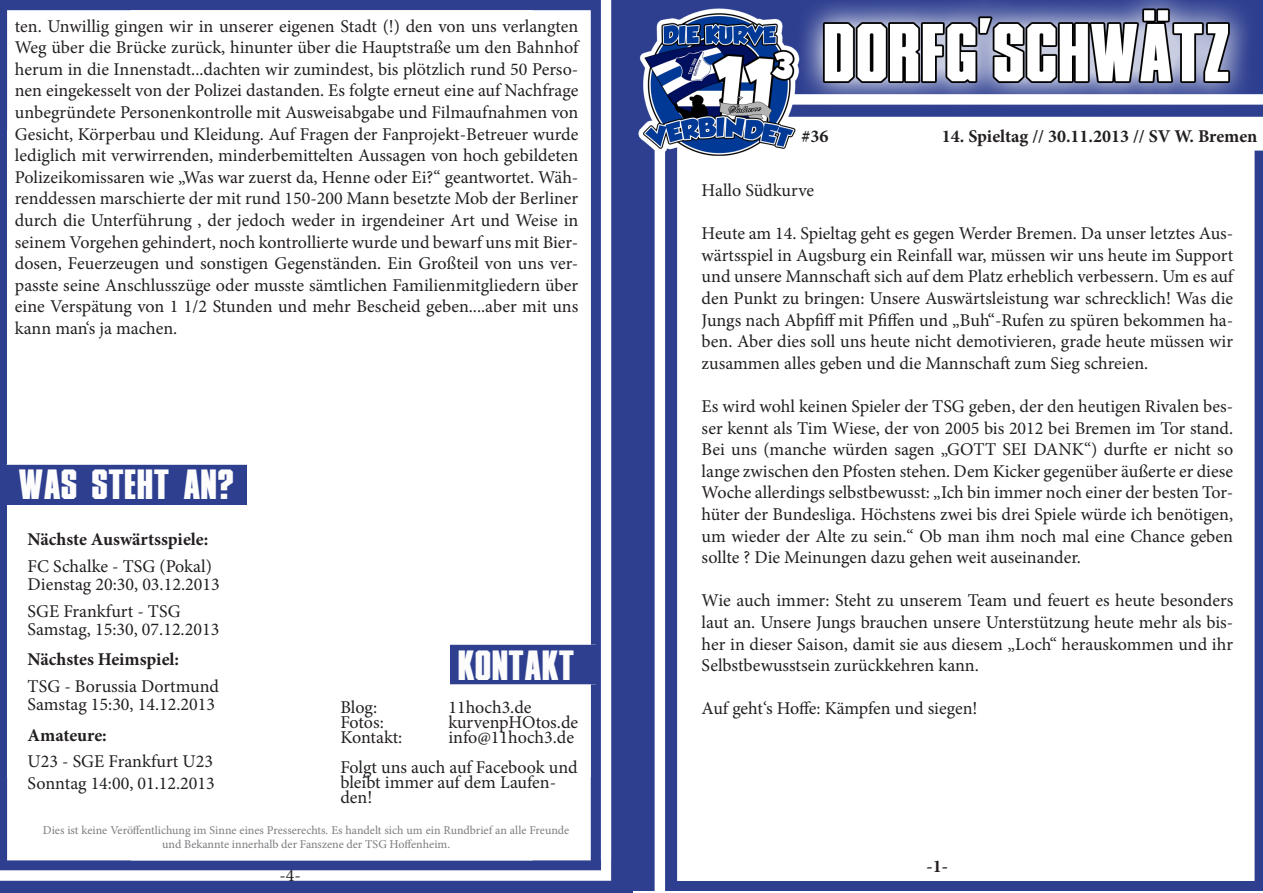
<style>
.page{position:relative;width:1263px;height:893px;background:#fff}
.page>*{position:absolute;margin:0;border:0;box-sizing:border-box;transform-origin:0 0}
.t1{font:42px "XXIIDONT MESS WITH VIKINGS HARDCORE";color:#fdfdfd}
.t2{font:42px "XXIIDONT MESS WITH VIKINGS HARDCORE";color:#fcfcfc}
.t3{font:18px/21.6px "Minion Pro";color:#231f20;text-align:justify}
.t4{font:700 18px "Minion Pro";color:#231f20}
.t5{font:12px/14.4px "Minion Pro";color:#7a7c7f;text-align:center}
</style>
<div class="page">
<img style="left:634px;top:0;width:629px;height:891px">
<img style="left:0;top:0;width:633px;height:893px">
<img style="left:451px;top:644px;width:144px;height:47px">
<img style="left:7px;top:464px;width:240px;height:45px">
<p class="t3" style="left:15px;top:15px;width:565px">ten. Unwillig gingen wir in unserer eigenen Stadt (!) den von uns verlangten Weg über die Brücke zurück, hinunter über die Hauptstraße um den Bahnhof herum in die Innenstadt...dachten wir zumindest, bis plötzlich rund 50 Perso&shy;nen eingekesselt von der Polizei dastanden. Es folgte erneut eine auf Nachfrage unbegründete Personenkontrolle mit Ausweisabgabe und Filmaufnahmen von Gesicht, Körperbau und Kleidung. Auf Fragen der Fanprojekt-Betreuer wurde lediglich mit verwirrenden, minderbemittelten Aussagen von hoch gebildeten Polizeikomissaren wie „Was war zuerst da, Henne oder Ei?“ geantwortet. Wäh&shy;renddessen marschierte der mit rund 150-200 Mann besetzte Mob der Berliner durch die Unterführung , der jedoch weder in irgendeiner Art und Weise in seinem Vorgehen gehindert, noch kontrollierte wurde und bewarf uns mit Bier&shy;dosen, Feuerzeugen und sonstigen Gegenständen. Ein Großteil von uns ver&shy;passte seine Anschlusszüge oder musste sämtlichen Familienmitgliedern über eine Verspätung von 1 1/2 Stunden und mehr Bescheid geben....aber mit uns kann man‘s ja machen.</p>
<p class="t1" style="left:20px;top:463px;width:217px">WAS STEHT AN?</p>
<p class="t4" style="left:28px;top:526px;width:182px">Nächste Auswärtsspiele:</p>
<p class="t3" style="left:28px;top:555px;width:186px">FC Schalke - TSG (Pokal)</p>
<p class="t3" style="left:28px;top:573px;width:194px">Dienstag 20:30, 03.12.2013</p>
<p class="t3" style="left:28px;top:600px;width:154px">SGE Frankfurt - TSG</p>
<p class="t3" style="left:28px;top:618px;width:193px">Samstag, 15:30, 07.12.2013</p>
<p class="t4" style="left:28px;top:647px;width:153px">Nächstes Heimspiel:</p>
<p class="t3" style="left:28px;top:676px;width:193px">TSG - Borussia Dortmund</p>
<p class="t3" style="left:28px;top:694px;width:189px">Samstag 15:30, 14.12.2013</p>
<p class="t4" style="left:28px;top:722px;width:81px">Amateure:</p>
<p class="t3" style="left:28px;top:750px;width:187px">U23 - SGE Frankfurt U23</p>
<p class="t3" style="left:28px;top:772px;width:189px">Sonntag 14:00, 01.12.2013</p>
<p class="t2" style="left:459px;top:643px;width:118px">KONTAKT</p>
<p class="t3" style="left:340px;top:697px;width:38px">Blog:</p>
<p class="t3" style="left:448px;top:697px;width:85px">11hoch3.de</p>
<p class="t3" style="left:340px;top:712px;width:45px">Fotos:</p>
<p class="t3" style="left:448px;top:712px;width:131px">kurvenpHOtos.de</p>
<p class="t3" style="left:340px;top:727px;width:64px">Kontakt:</p>
<p class="t3" style="left:448px;top:727px;width:127px">info@11hoch3.de</p>
<p class="t3" style="left:340px;top:760px;width:239px;line-height:15px;text-align:left">Folgt uns auch auf Facebook und bleibt immer auf dem Laufen&shy;den!</p>
<p class="t5" style="left:43px;top:823px;width:528px">Dies ist keine Veröffentlichung im Sinne eines Presserechts. Es handelt sich um ein Rundbrief an alle Freunde und Bekannte innerhalb der Fanszene der TSG Hoffenheim.</p>
<p class="t3" style="left:279px;top:865px;width:23px">-4-</p>
<p class="t4" style="left:801px;top:123px;width:28px">#36</p>
<p class="t4" style="left:942px;top:123px;width:317px">14. Spieltag // 30.11.2013 // SV W. Bremen</p>
<p class="t3" style="left:702px;top:179px;width:114px">Hallo Südkurve</p>
<p class="t3" style="left:702px;top:223px;width:533px">Heute am 14. Spieltag geht es gegen Werder Bremen. Da unser letztes Aus&shy;wärtsspiel in Augsburg ein Reinfall war, müssen wir uns heute im Support und unsere Mannschaft sich auf dem Platz erheblich verbessern. Um es auf den Punkt zu bringen: Unsere Auswärtsleistung war schrecklich! Was die Jungs nach Abpfiff mit Pfiffen und „Buh“-Rufen zu spüren bekommen ha&shy;ben. Aber dies soll uns heute nicht demotivieren, grade heute müssen wir zusammen alles geben und die Mannschaft zum Sieg schreien.</p>
<p class="t3" style="left:702px;top:395px;width:533px">Es wird wohl keinen Spieler der TSG geben, der den heutigen Rivalen bes&shy;ser kennt als Tim Wiese, der von 2005 bis 2012 bei Bremen im Tor stand.<br>Bei uns (manche würden sagen „GOTT SEI DANK“) durfte er nicht so lange zwischen den Pfosten stehen. Dem Kicker gegenüber äußerte er diese Woche allerdings selbstbewusst: „Ich bin immer noch einer der besten Tor&shy;hüter der Bundesliga. Höchstens zwei bis drei Spiele würde ich benötigen, um wieder der Alte zu sein.“ Ob man ihm noch mal eine Chance geben sollte ? Die Meinungen dazu gehen weit auseinander.</p>
<p class="t3" style="left:702px;top:590px;width:533px">Wie auch immer: Steht zu unserem Team und feuert es heute besonders laut an. Unsere Jungs brauchen unsere Unterstützung heute mehr als bis&shy;her in dieser Saison, damit sie aus diesem „Loch“ herauskommen und ihr Selbstbewusstsein zurückkehren kann.</p>
<p class="t3" style="left:702px;top:698px;width:277px">Auf geht‘s Hoffe: Kämpfen und siegen!</p>
<p class="t4" style="left:927px;top:854px;width:23px">-1-</p>
</div>
